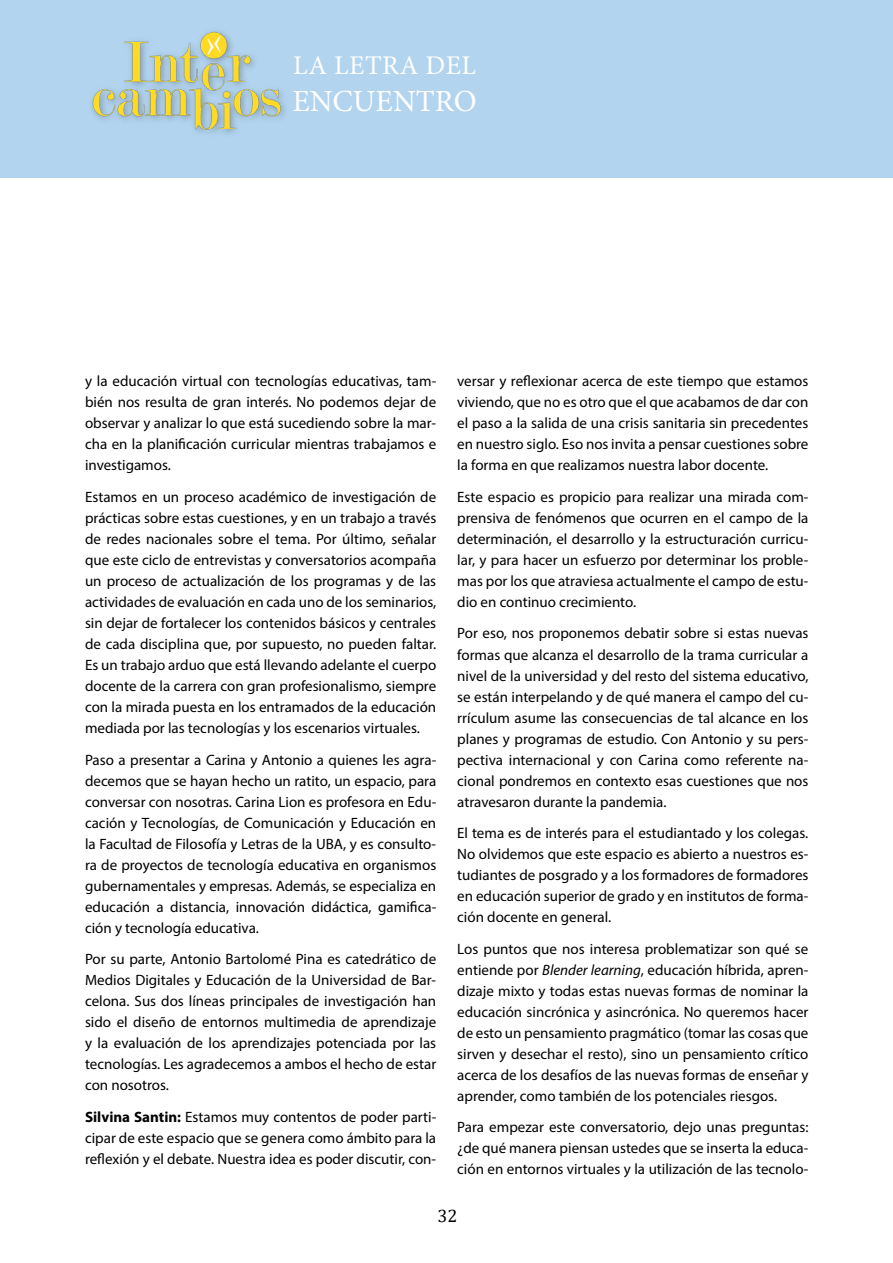
<style>
.page{position:relative;width:893px;height:1263px;background:#fff}
.page>*{position:absolute;margin:0;border:0;box-sizing:border-box;transform-origin:0 0}
.t1{font:30.75px "Minion Pro";color:#fff}
.t2{font:27px "Minion Pro";letter-spacing:.02em;color:#fff}
.t3{font:18px "Cambria";color:#000}
.t4{font:15px/21px "Myriad Pro";color:#000;text-align:justify}
.s1{font-weight:700}
.s2{font-style:italic}
</style>
<div class="page">
<div style="left:0;top:0;width:893px;height:177px;background:#b2d4ef"></div>
<img style="left:92px;top:31px;width:193px;height:103px">
<h2 class="t2" style="left:293px;top:48px;width:185px">LA LETRA DEL</h2>
<h1 class="t1" style="left:292px;top:81px;width:186px">ENCUENTRO</h1>
<p class="t4" style="left:85px;top:371px;width:353px">y la educación virtual con tecnologías educativas, tam&shy;bién nos resulta de gran interés. No podemos dejar de observar y analizar lo que está sucediendo sobre la mar&shy;cha en la planificación curricular mientras trabajamos e investigamos.</p>
<p class="t4" style="left:85px;top:486px;width:353px">Estamos en un proceso académico de investigación de prácticas sobre estas cuestiones, y en un trabajo a través de redes nacionales sobre el tema. Por último, señalar que este ciclo de entrevistas y conversatorios acompaña un proceso de actualización de los programas y de las actividades de evaluación en cada uno de los seminarios, sin dejar de fortalecer los contenidos básicos y centrales de cada disciplina que, por supuesto, no pueden faltar.<br>Es un trabajo arduo que está llevando adelante el cuerpo docente de la carrera con gran profesionalismo, siempre con la mirada puesta en los entramados de la educación mediada por las tecnologías y los escenarios virtuales.</p>
<p class="t4" style="left:85px;top:749px;width:353px">Paso a presentar a Carina y Antonio a quienes les agra&shy;decemos que se hayan hecho un ratito, un espacio, para conversar con nosotras. Carina Lion es profesora en Edu&shy;cación y Tecnologías, de Comunicación y Educación en la Facultad de Filosofía y Letras de la UBA, y es consulto&shy;ra de proyectos de tecnología educativa en organismos gubernamentales y empresas. Además, se especializa en educación a distancia, innovación didáctica, gamifica&shy;ción y tecnología educativa.</p>
<p class="t4" style="left:85px;top:948px;width:353px">Por su parte, Antonio Bartolomé Pina es catedrático de Medios Digitales y Educación de la Universidad de Bar&shy;celona. Sus dos líneas principales de investigación han sido el diseño de entornos multimedia de aprendizaje y la evaluación de los aprendizajes potenciada por las tecnologías. Les agradecemos a ambos el hecho de estar con nosotros.</p>
<p class="t4" style="left:85px;top:1106px;width:353px"><span class="s1">Silvina Santin:</span> Estamos muy contentos de poder parti&shy;cipar de este espacio que se genera como ámbito para la reflexión y el debate. Nuestra idea es poder discutir, con-</p>
<p class="t4" style="left:457px;top:371px;width:353px">versar y reflexionar acerca de este tiempo que estamos viviendo, que no es otro que el que acabamos de dar con el paso a la salida de una crisis sanitaria sin precedentes en nuestro siglo. Eso nos invita a pensar cuestiones sobre la forma en que realizamos nuestra labor docente.</p>
<p class="t4" style="left:457px;top:486px;width:353px">Este espacio es propicio para realizar una mirada com&shy;prensiva de fenómenos que ocurren en el campo de la determinación, el desarrollo y la estructuración curricu&shy;lar, y para hacer un esfuerzo por determinar los proble&shy;mas por los que atraviesa actualmente el campo de estu&shy;dio en continuo crecimiento.</p>
<p class="t4" style="left:457px;top:623px;width:353px">Por eso, nos proponemos debatir sobre si estas nuevas formas que alcanza el desarrollo de la trama curricular a nivel de la universidad y del resto del sistema educativo, se están interpelando y de qué manera el campo del cu&shy;rrículum asume las consecuencias de tal alcance en los planes y programas de estudio. Con Antonio y su pers&shy;pectiva internacional y con Carina como referente na&shy;cional pondremos en contexto esas cuestiones que nos atravesaron durante la pandemia.</p>
<p class="t4" style="left:457px;top:822px;width:353px">El tema es de interés para el estudiantado y los colegas.<br>No olvidemos que este espacio es abierto a nuestros es&shy;tudiantes de posgrado y a los formadores de formadores en educación superior de grado y en institutos de forma&shy;ción docente en general.</p>
<p class="t4" style="left:457px;top:938px;width:353px">Los puntos que nos interesa problematizar son qué se entiende por <span class="s2">Blender learning</span>, educación híbrida, apren&shy;dizaje mixto y todas estas nuevas formas de nominar la educación sincrónica y asincrónica. No queremos hacer de esto un pensamiento pragmático (tomar las cosas que sirven y desechar el resto), sino un pensamiento crítico acerca de los desafíos de las nuevas formas de enseñar y aprender, como también de los potenciales riesgos.</p>
<p class="t4" style="left:457px;top:1116px;width:353px">Para empezar este conversatorio, dejo unas preguntas: ¿de qué manera piensan ustedes que se inserta la educa&shy;ción en entornos virtuales y la utilización de las tecnolo-</p>
<p class="t3" style="left:438px;top:1205px;width:21px">32</p>
</div>
